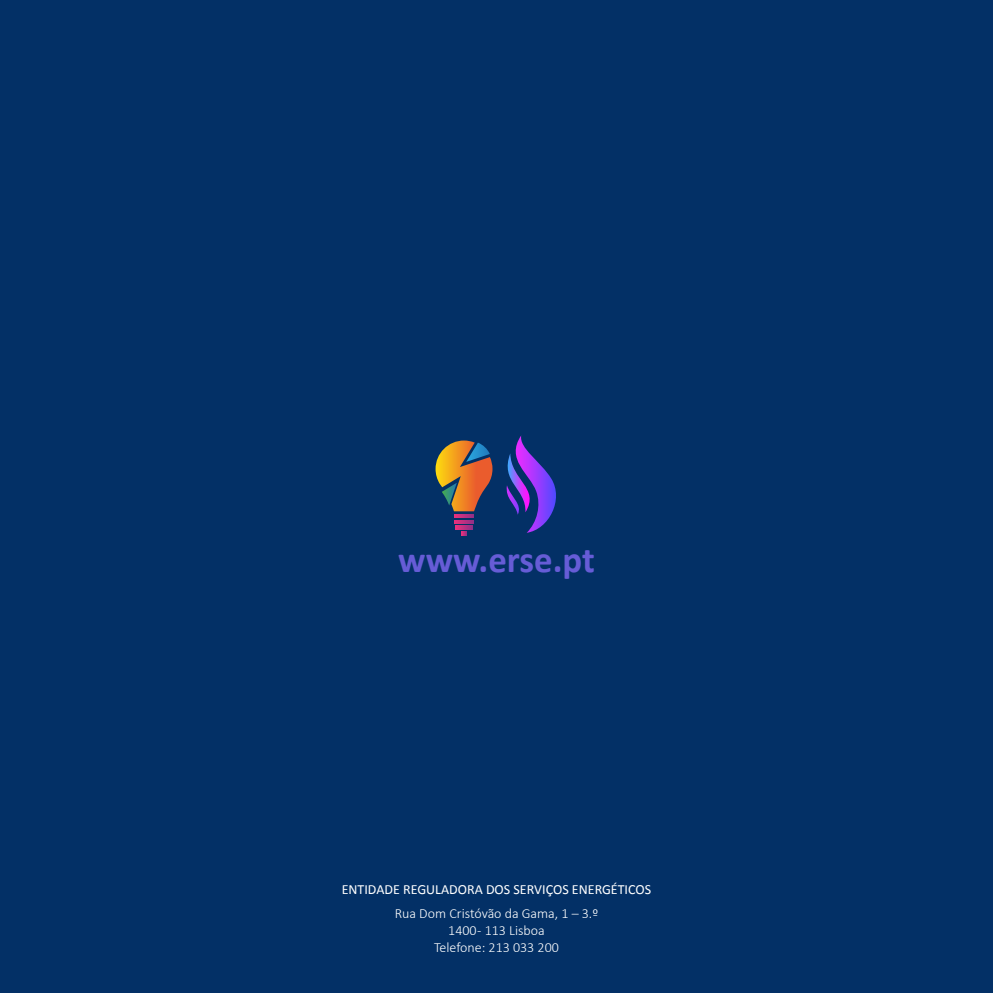
<style>
.page{position:relative;width:993px;height:993px;background:#fff}
.page>*{position:absolute;margin:0;border:0;box-sizing:border-box;transform-origin:0 0}
.t1{font:700 36.75px "Calibri";color:#665cd6}
.t2{font:300 14px/16.8px "Calibri";color:#fff;text-align:center}
.t3{font:14px "Calibri";color:#fff}
</style>
<div class="page">
<div style="left:0;top:0;width:992px;height:992px;background:#033066"></div>
<svg style="left:435px;top:440px;width:57px;height:71px"></svg>
<svg style="left:506px;top:435px;width:50px;height:97px"></svg>
<svg style="left:454px;top:514px;width:20px;height:3px"></svg>
<svg style="left:454px;top:520px;width:20px;height:3px"></svg>
<svg style="left:455px;top:526px;width:17px;height:3px"></svg>
<svg style="left:461px;top:531px;width:5px;height:4px"></svg>
<h1 class="t1" style="left:398px;top:533px;width:198px">www.erse.pt</h1>
<p class="t3" style="left:341px;top:879px;width:311px">ENTIDADE REGULADORA DOS SERVIÇOS ENERGÉTICOS</p>
<p class="t2" style="left:394px;top:904px;width:205px">Rua Dom Cristóvão da Gama, 1 – 3.º<br>1400 - 113 Lisboa<br>Telefone: 213 033 200</p>
</div>
